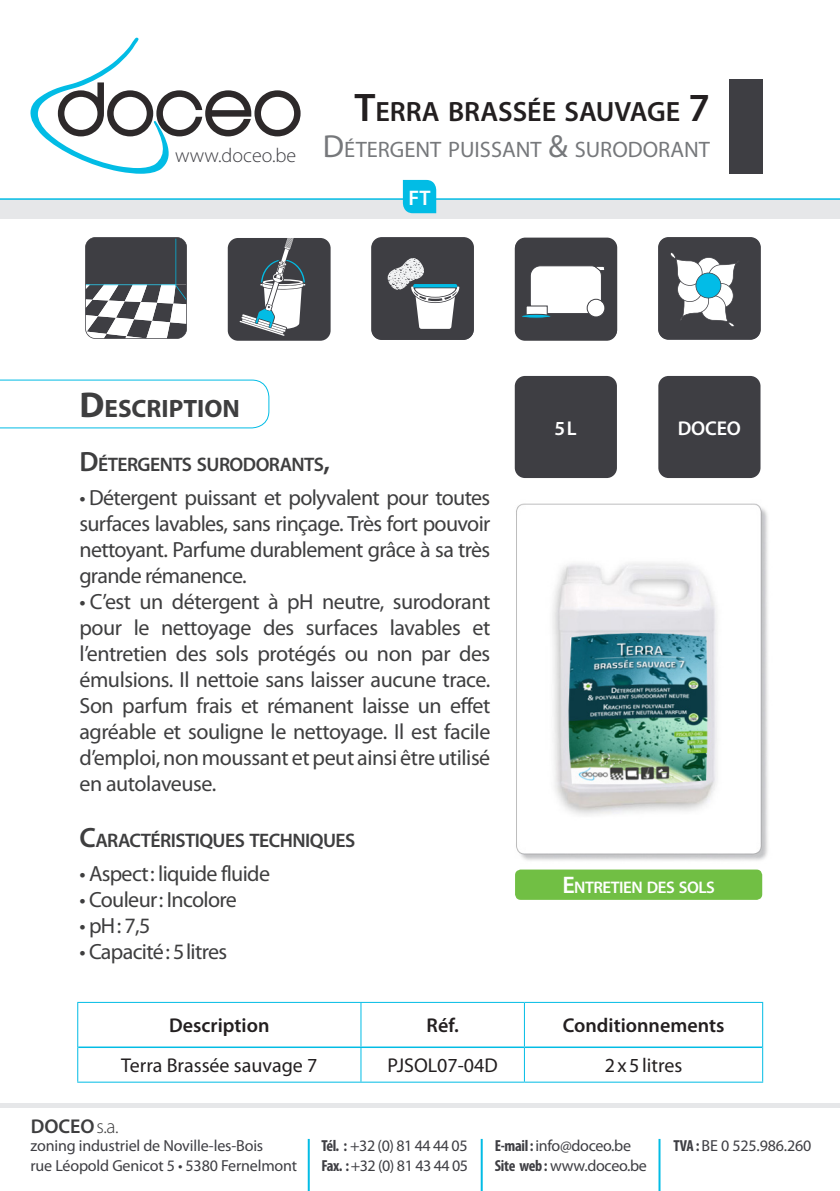
<style>
.page{position:relative;width:840px;height:1191px;background:#fff}
.page>*{position:absolute;margin:0;border:0;box-sizing:border-box;transform-origin:0 0}
.t1{font:600 28px "Myriad Pro";color:#231f20}
.t2{font:700 25.2px "Myriad Pro";color:#3e3e3f}
.t3{font:22.4px "Myriad Pro";color:#76787b}
.t4{font:22px/26px "Myriad Pro";letter-spacing:-.03em;color:#3e3e3f;text-align:justify}
.t5{font:600 21.2px "Myriad Pro";color:#fff}
.t6{font:20px "Myriad Pro";color:#231f20}
.t7{font:600 20px "Myriad Pro";color:#231f20}
.t8{font:300 20px "Myriad Pro";color:#3e3e43}
.t9{font:600 20px "Myriad Pro";color:#3e3e3f}
.t10{font:600 20px "Myriad Pro";letter-spacing:-.01em;color:#fff}
.t11{font:600 19.6px "Myriad Pro";letter-spacing:-.03em;color:#3e3e3f}
.t12{font:600 16.8px "Myriad Pro";letter-spacing:-.03em;color:#fff}
.t13{font:16px/20px "Myriad Pro";letter-spacing:-.01em;color:#3e3e43}
.t14{font:16px/20px "Myriad Pro";letter-spacing:-.03em;color:#3e3e43}
.s1{font-size:40px}
.s2{font-size:32px}
.s3{font-size:36px}
.s4{font-size:28px}
.s5{font-size:24px}
.s6{font-weight:300}
.s7{font-weight:700;font-stretch:condensed}
</style>
<div class="page">
<img style="left:516px;top:503px;width:252px;height:358px">
<svg style="left:85px;top:237px;width:102px;height:102px"></svg>
<div style="left:228px;top:238px;width:102px;height:103px;background:#3e3e43;border-radius:10px"></div>
<svg style="left:239px;top:238px;width:66px;height:98px"></svg>
<div style="left:657px;top:237px;width:103px;height:102px;background:#3f3f44;border-radius:10px"></div>
<svg style="left:657px;top:237px;width:95px;height:103px"></svg>
<div style="left:0;top:1103px;width:839px;height:5px;background:#e6e7e9"></div>
<hr style="left:307px;top:1139px;width:2px;height:52px;background:#02bce5">
<hr style="left:480px;top:1139px;width:2px;height:52px;background:#02bce5">
<hr style="left:658px;top:1139px;width:2px;height:52px;background:#02bce5">
<div style="left:0;top:200px;width:839px;height:19px;background:#e6e7e9"></div>
<hr style="left:0;top:198px;width:839px;height:2px;background:#02bce5">
<svg style="left:30px;top:38px;width:270px;height:136px"></svg>
<div style="left:729px;top:79px;width:32px;height:95px;background:#3e3e43"></div>
<svg style="left:402px;top:180px;width:34px;height:33px"></svg>
<svg style="left:0;top:379px;width:269px;height:49px"></svg>
<div style="left:514px;top:869px;width:247px;height:31px;background:#71bf44;border-radius:6px"></div>
<hr style="left:77px;top:1002px;width:284px;height:1px;background:#02bce5">
<hr style="left:77px;top:1003px;width:1px;height:44px;background:#02bce5">
<hr style="left:361px;top:1002px;width:163px;height:1px;background:#02bce5">
<hr style="left:360px;top:1003px;width:1px;height:43px;background:#02bce5">
<hr style="left:524px;top:1002px;width:238px;height:1px;background:#02bce5">
<hr style="left:523px;top:1003px;width:1px;height:43px;background:#02bce5">
<hr style="left:761px;top:1003px;width:1px;height:44px;background:#02bce5">
<hr style="left:77px;top:1047px;width:1px;height:34px;background:#02bce5">
<hr style="left:360px;top:1048px;width:1px;height:33px;background:#02bce5">
<hr style="left:523px;top:1048px;width:1px;height:33px;background:#02bce5">
<hr style="left:761px;top:1047px;width:1px;height:34px;background:#02bce5">
<hr style="left:78px;top:1046px;width:283px;height:2px;background:#02bce5">
<hr style="left:361px;top:1046px;width:163px;height:2px;background:#02bce5">
<hr style="left:524px;top:1046px;width:237px;height:2px;background:#02bce5">
<hr style="left:77px;top:1081px;width:284px;height:1px;background:#02bce5">
<hr style="left:361px;top:1081px;width:163px;height:1px;background:#02bce5">
<hr style="left:524px;top:1081px;width:238px;height:1px;background:#02bce5">
<div style="left:514px;top:239px;width:102px;height:102px;background:#3e3e43;border-radius:10px"></div>
<div style="left:530px;top:266px;width:71px;height:47px;background:#fff;border-radius:10px"></div>
<div style="left:529px;top:265px;width:72px;height:49px;border:1px solid #3e3e43;border-radius:10px"></div>
<div style="left:587px;top:299px;width:17px;height:18px;background:#fff;border-radius:50%"></div>
<div style="left:586px;top:299px;width:19px;height:18px;border:1px solid #3e3e43;border-radius:50%"></div>
<div style="left:525px;top:305px;width:22px;height:11px;background:#fff;border:1px solid #3e3e43"></div>
<div style="left:520px;top:314px;width:31px;height:4px;border:1px solid #3e3e43;border-radius:50%"></div>
<svg style="left:593px;top:265px;width:12px;height:6px"></svg>
<div style="left:371px;top:238px;width:102px;height:102px;background:#3e3e43;border-radius:10px"></div>
<svg style="left:371px;top:237px;width:94px;height:103px"></svg>
<div style="left:658px;top:376px;width:102px;height:102px;background:#3e3e43;border-radius:10px"></div>
<div style="left:514px;top:376px;width:102px;height:102px;background:#3e3e43;border-radius:10px"></div>
<p class="t8" style="left:175px;top:144px;width:123px">www.doceo.be</p>
<p class="t1" style="left:354px;top:93px;width:357px"><span class="s1">T</span>ERRA BRASSÉE SAUVAGE <span class="s1">7</span></p>
<p class="t3" style="left:323px;top:135px;width:388px"><span class="s2">D</span>ÉTERGENT PUISSANT <span class="s2">&amp;</span> SURODORANT</p>
<p class="t5" style="left:408px;top:184px;width:23px">FT</p>
<p class="t2" style="left:79px;top:392px;width:162px"><span class="s3">D</span>ESCRIPTION</p>
<p class="t11" style="left:79px;top:452px;width:252px"><span class="s4">D</span>ÉTERGENTS SURODORANTS<span class="s4">,</span></p>
<p class="t4" style="left:79px;top:484px;width:412px">• Détergent puissant et polyvalent pour toutes surfaces lavables, sans rinçage. Très fort pouvoir nettoyant. Parfume durablement grâce à sa très grande rémanence.</p>
<p class="t4" style="left:79px;top:588px;width:412px">• C’est un détergent à pH neutre, surodorant pour le nettoyage des surfaces lavables et l’entretien des sols protégés ou non par des émulsions. Il nettoie sans laisser aucune trace.<br>Son parfum frais et rémanent laisse un effet agréable et souligne le nettoyage. Il est facile d’emploi, non moussant et peut ainsi être utilisé en autolaveuse.</p>
<p class="t11" style="left:79px;top:828px;width:277px"><span class="s4">C</span>ARACTÉRISTIQUES TECHNIQUES</p>
<p class="t4" style="left:79px;top:860px;width:192px">• Aspect: liquide fluide</p>
<p class="t4" style="left:79px;top:886px;width:159px">• Couleur: Incolore</p>
<p class="t4" style="left:79px;top:912px;width:72px">• pH: 7,5</p>
<p class="t4" style="left:79px;top:938px;width:149px">• Capacité: 5litres</p>
<p class="t10" style="left:554px;top:415px;width:24px">5L</p>
<p class="t10" style="left:677px;top:415px;width:65px">DOCEO</p>
<p class="t12" style="left:562px;top:877px;width:154px"><span class="s5">E</span>NTRETIEN DES SOLS</p>
<p class="t7" style="left:169px;top:1013px;width:102px">Description</p>
<p class="t7" style="left:426px;top:1013px;width:34px">Réf.</p>
<p class="t7" style="left:562px;top:1013px;width:163px">Conditionnements</p>
<p class="t6" style="left:121px;top:1053px;width:197px">Terra Brassée sauvage 7</p>
<p class="t6" style="left:387px;top:1053px;width:112px">PJSOL07-04D</p>
<p class="t6" style="left:604px;top:1053px;width:79px">2x5litres</p>
<p class="t9" style="left:31px;top:1113px;width:89px">DOCEO<span class="s6">s.a.</span></p>
<p class="t13" style="left:30px;top:1135px;width:268px">zoning industriel de Noville-les-Bois<br>rue Léopold Genicot 5 • 5380 Fernelmont</p>
<p class="t14" style="left:321px;top:1135px;width:148px"><span class="s7">Tél. :</span> +32 (0) 81 44 44 05<br><span class="s7">Fax. :</span> +32 (0) 81 43 44 05</p>
<p class="t13" style="left:494px;top:1135px;width:138px"><span class="s7">E-mail:</span> info@doceo.be</p>
<p class="t13" style="left:673px;top:1135px;width:139px"><span class="s7">TVA:</span> BE 0 525.986.260</p>
<p class="t13" style="left:494px;top:1155px;width:154px"><span class="s7">Site web:</span> www.doceo.be</p>
</div>
